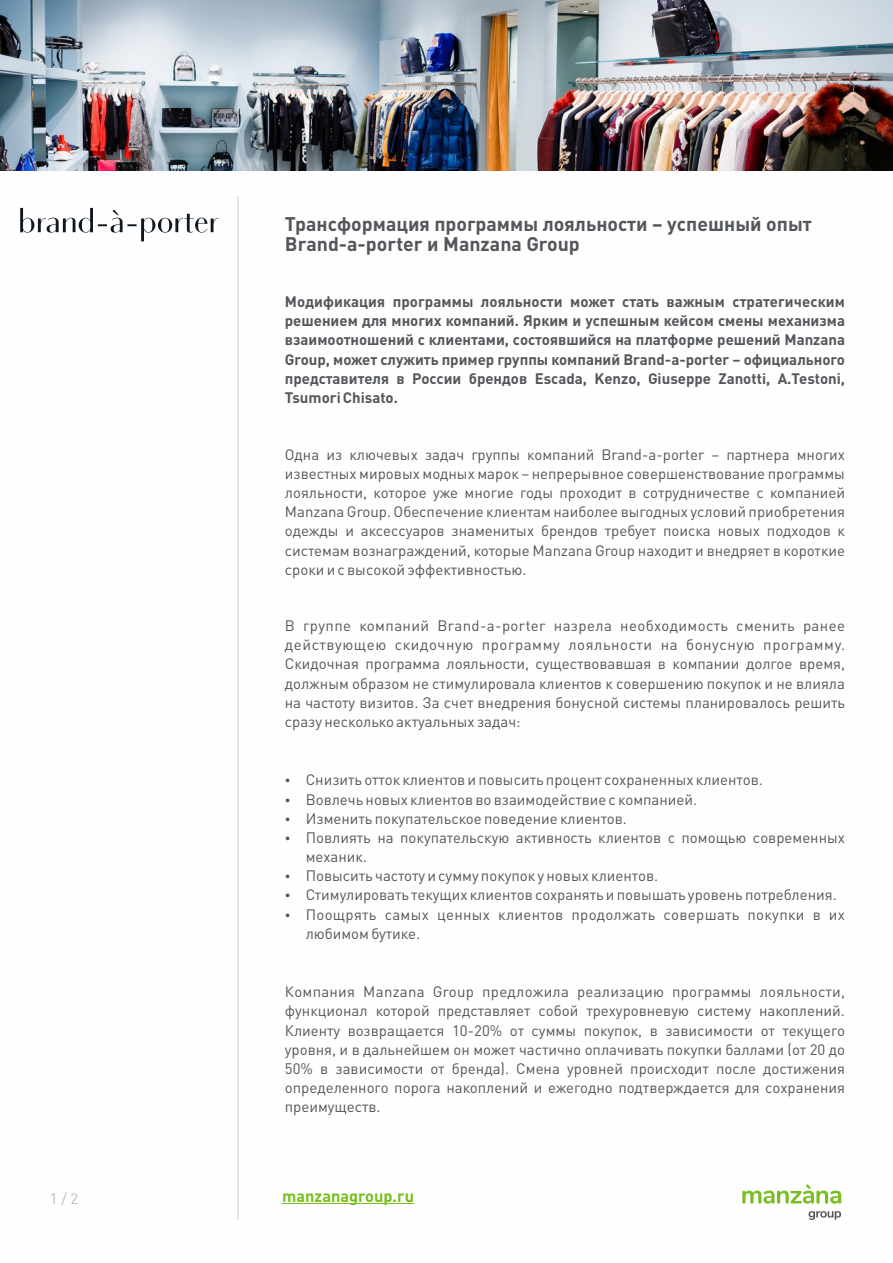
<style>
.page{position:relative;width:893px;height:1263px;background:#fff}
.page>*{position:absolute;margin:0;border:0;box-sizing:border-box;transform-origin:0 0}
.t1{font:700 19.5px/20px "DIN Pro";color:#53565a}
.t2{font:700 16.35px "DIN Pro";color:#78be20}
.t3{font:15px/19.2px "DIN Pro";color:#53565a;text-align:justify}
.t4{font:700 15px/19.2px "DIN Pro";color:#53565a;text-align:justify}
.t5{font:15px "DIN Pro";color:#bbbdbf}
</style>
<div class="page">
<img style="left:0;top:0;width:893px;height:171px">
<svg style="left:809px;top:1211px;width:32px;height:9px"></svg>
<svg style="left:742px;top:1184px;width:99px;height:20px"></svg>
<hr style="left:282px;top:1203px;width:132px;height:1px;background:#78be20">
<hr style="left:237px;top:196px;width:2px;height:1024px;background:#e5e5e5">
<svg style="left:20px;top:208px;width:199px;height:33px"></svg>
<h1 class="t1" style="left:285px;top:216px;width:528px">Трансформация программы лояльности – успешный опыт<br>Brand-a-porter и Manzana Group</h1>
<p class="t4" style="left:285px;top:293px;width:562px">Модификация программы лояльности может стать важным стратегическим решением для многих компаний. Ярким и успешным кейсом смены механизма взаимоотношений с клиентами, состоявшийся на платформе решений Manzana Group, может служить пример группы компаний Brand-a-porter – официального представителя в России брендов Escada, Kenzo, Giuseppe Zanotti, A.Testoni, TsumoriChisato.</p>
<p class="t3" style="left:285px;top:446px;width:562px">Одна из ключевых задач группы компаний Brand-a-porter – партнера многих известных мировых модных марок – непрерывное совершенствование программы лояльности, которое уже многие годы проходит в сотрудничестве с компанией Manzana Group. Обеспечение клиентам наиболее выгодных условий приобретения одежды и аксессуаров знаменитых брендов требует поиска новых подходов к системам вознаграждений, которые Manzana Group находит и внедряет в короткие сроки и с высокой эффективностью.</p>
<p class="t3" style="left:285px;top:618px;width:562px">В группе компаний Brand-a-porter назрела необходимость сменить ранее действующею скидочную программу лояльности на бонусную программу.<br>Скидочная программа лояльности, существовавшая в компании долгое время, должным образом не стимулировала клиентов к совершению покупок и не влияла на частоту визитов. За счет внедрения бонусной системы планировалось решить сразу несколько актуальных задач:</p>
<p class="t3" style="left:306px;top:772px;width:541px;text-align:left">Снизить отток клиентов и повысить процент сохраненных клиентов.<br>Вовлечь новых клиентов во взаимодействие с компанией.<br>Изменить покупательское поведение клиентов.<br>Повлиять на покупательскую активность клиентов с помощью современных механик.<br>Повысить частоту и сумму покупок у новых клиентов.<br>Стимулировать текущих клиентов сохранять и повышать уровень потребления.<br>Поощрять самых ценных клиентов продолжать совершать покупки в их любимом бутике.</p>
<p class="t3" style="left:285px;top:983px;width:562px">Компания Manzana Group предложила реализацию программы лояльности, функционал которой представляет собой трехуровневую систему накоплений.<br>Клиенту возвращается 10-20% от суммы покупок, в зависимости от текущего уровня, и в дальнейшем он может частично оплачивать покупки баллами (от 20 до 50% в зависимости от бренда). Смена уровней происходит после достижения определенного порога накоплений и ежегодно подтверждается для сохранения преимуществ.</p>
<p class="t5" style="left:50px;top:1192px;width:30px">1 / 2</p>
<p class="t2" style="left:282px;top:1189px;width:133px">manzanagroup.ru</p>
</div>
